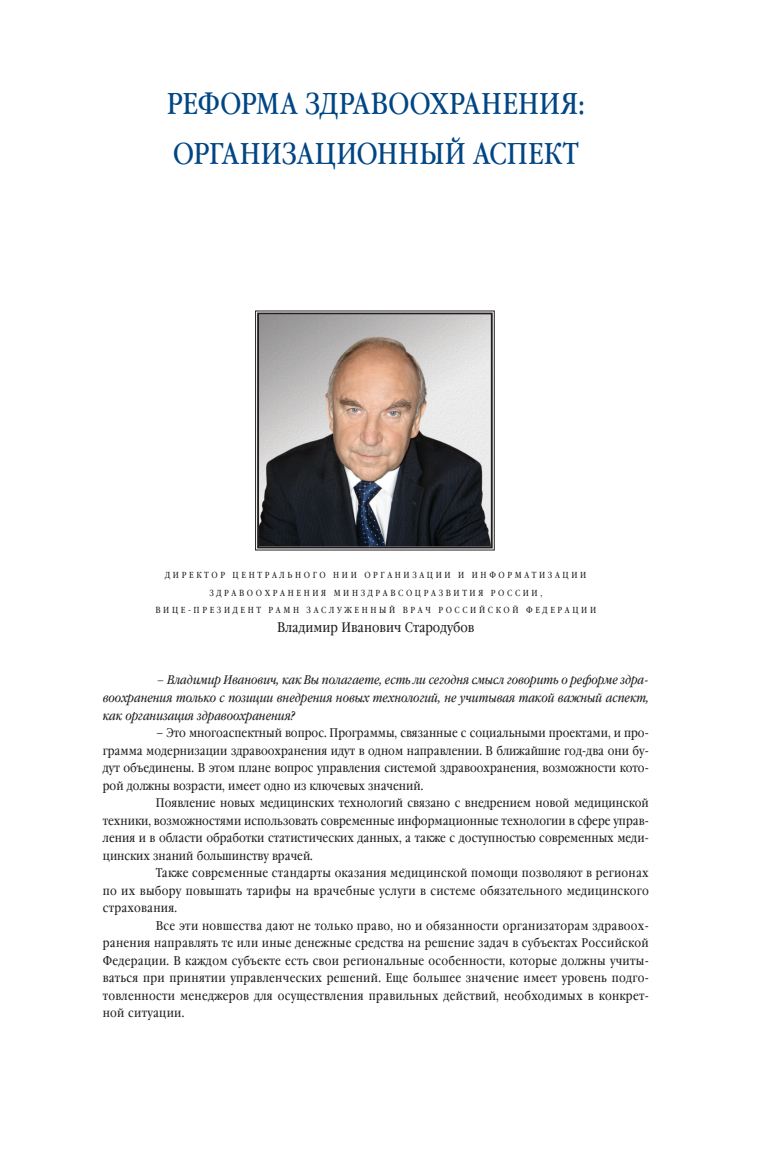
<style>
.page{position:relative;width:780px;height:1170px;background:#fff}
.page>*{position:absolute;margin:0;border:0;box-sizing:border-box;transform-origin:0 0}
.t1{font:30px/50px "Garamond Book Narrow C";letter-spacing:.115em;color:#004684}
.t2{font:13.75px "Garamond Book Narrow C";color:#231f20}
.t3{font:12.5px "Garamond Book Narrow C";letter-spacing:.02em;color:#231f20}
.t4{font:12.5px "Garamond Book Narrow C";color:#231f20}
.t5{font:italic 12.5px/17.5px "Garamond Book Narrow C";color:#231f20;text-align:justify}
.t6{font:8.75px/17.5px "Garamond Book Narrow C";letter-spacing:.385em;color:#231f20}
</style>
<div class="page">
<svg style="left:255px;top:310px;width:240px;height:240px;background:#867e7b"></svg>
<div style="left:257px;top:312px;width:235px;height:236px;border:2px solid #231f20"></div>
<h1 class="t1" style="left:167px;top:79px;width:419px">Реф орма здравоохранения: организационный аспект</h1>
<p class="t6" style="left:209px;top:567px;width:378px;text-indent:155px">организации и информатизации здрав оохранения Минздрав соцразв ития России,</p>
<p class="t6" style="left:155px;top:602px;width:46px">в ице-пре</p>
<p class="t6" style="left:217px;top:602px;width:68px">зидент РАМН</p>
<p class="t6" style="left:306px;top:602px;width:291px">заслуж енный вр ач Российск ой Федер ации</p>
<p class="t2" style="left:277px;top:619px;width:199px">Владимир Иванович Стародубов</p>
<p class="t6" style="left:165px;top:567px;width:177px">Дире ктор Це нтр ального НИИ</p>
<p class="t5" style="left:103px;top:672px;width:547px;text-indent:53px">– Владимир Иванович, как Вы полагаете, есть ли сегодня смысл говорить о реформе здра&shy;воохранения только с позиции внедрения новых технологий, не учитывая такой важный аспект, как организация здравоохранения?</p>
<p class="t4" style="left:156px;top:725px;width:494px">– Это многоаспектный вопрос. Программы, связанные с социальными проектами, и про-</p>
<p class="t4" style="left:103px;top:743px;width:547px">грамма модернизации здравоохранения идут в одном направлении. В ближайшие год-два они бу-</p>
<p class="t4" style="left:103px;top:760px;width:547px">дут объединены. В этом плане вопрос управления системой здравоохранения, возможности кото-</p>
<p class="t4" style="left:103px;top:778px;width:322px">рой должны возрасти, имеет одно из ключевых значений.</p>
<p class="t4" style="left:156px;top:795px;width:494px">Появление новых медицинских технологий связано с внедрением новой медицинской</p>
<p class="t4" style="left:103px;top:813px;width:547px">техники, возможностями использовать современные информационные технологии в сфере управ-</p>
<p class="t4" style="left:103px;top:830px;width:547px">ления и в области обработки статистических данных, а также с доступностью современных меди-</p>
<p class="t4" style="left:103px;top:848px;width:211px">цинских знаний большинству врачей.</p>
<p class="t3" style="left:156px;top:865px;width:494px">Также современные стандарты оказания медицинской помощи позволяют в регионах</p>
<p class="t3" style="left:103px;top:883px;width:547px">по их выбору повышать тарифы на врачебные услуги в системе обязательного медицинского</p>
<p class="t3" style="left:103px;top:900px;width:76px">страхования.</p>
<p class="t3" style="left:156px;top:918px;width:494px">Все эти новшества дают не только право, но и обязанности организаторам здравоох-</p>
<p class="t3" style="left:103px;top:935px;width:547px">ранения направлять те или иные денежные средства на решение задач в субъектах Российской</p>
<p class="t3" style="left:103px;top:953px;width:547px">Федерации. В каждом субъекте есть свои региональные особенности, которые должны учиты-</p>
<p class="t3" style="left:103px;top:970px;width:547px">ваться при принятии управленческих решений. Еще большее значение имеет уровень подго-</p>
<p class="t3" style="left:103px;top:988px;width:547px">товленности менеджеров для осуществления правильных действий, необходимых в конкрет-</p>
<p class="t3" style="left:103px;top:1005px;width:83px">ной ситуации.</p>
</div>
